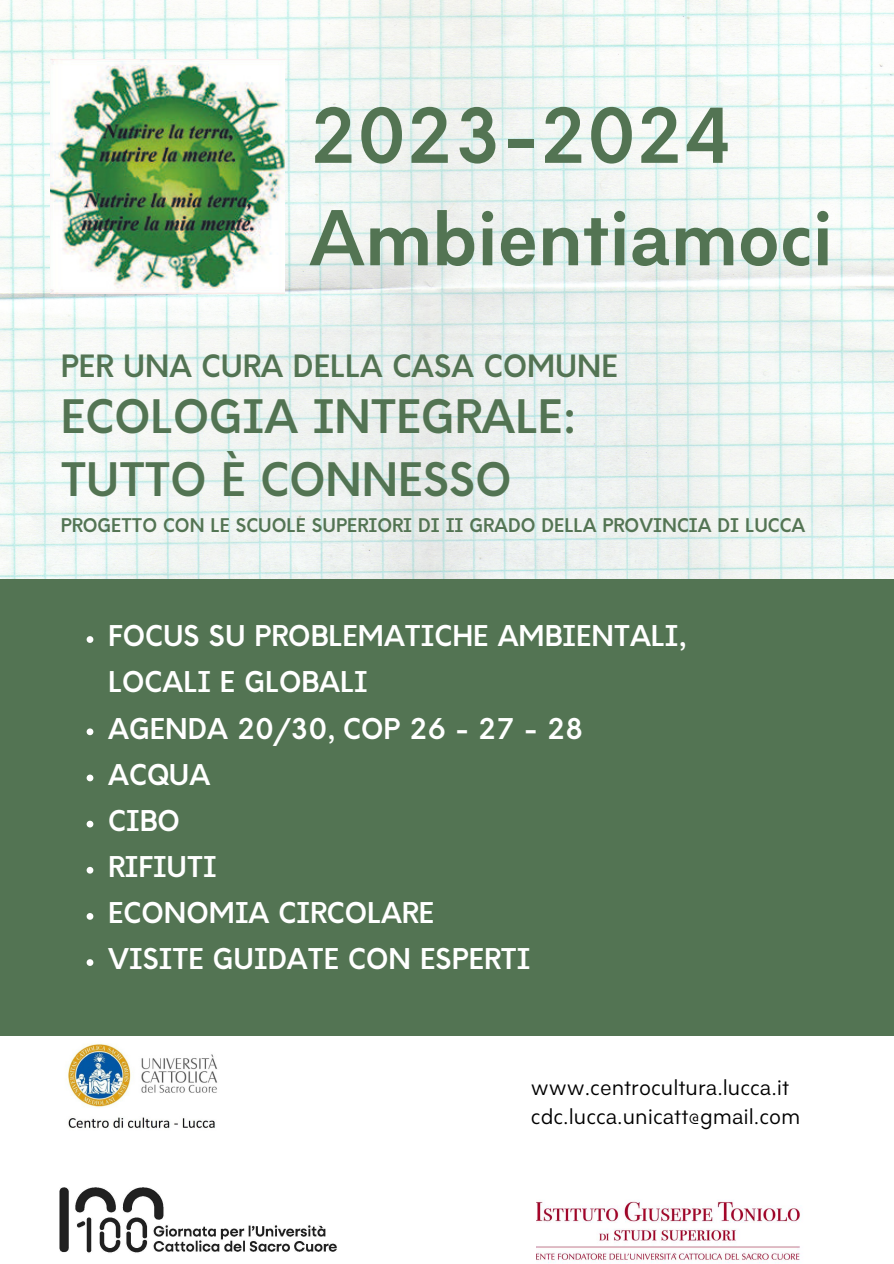
<style>
.page{position:relative;width:894px;height:1264px;background:#fff}
.page>*{position:absolute;margin:0;border:0;box-sizing:border-box;transform-origin:0 0}
.t1{font:700 73.65px/102.3px "Amicale";color:#537453}
.t2{font:700 45px "Amicale";color:#537453}
.t3{font:700 30px "Amicale";color:#537453}
.t4{font:700 27.9px/46.2px "Amicale";color:#fff}
.t5{font:21px/29.2px "Amicale";color:#000}
.t6{font:700 18.45px "Amicale";color:#537453}
</style>
<div class="page">
<img style="left:0;top:0;width:893px;height:579px">
<div style="left:0;top:579px;width:893px;height:460px;background:#537453"></div>
<img style="left:50px;top:59px;width:234px;height:234px">
<div style="left:0;top:1035px;width:893px;height:228px;background:#fff"></div>
<img style="left:59px;top:1187px;width:278px;height:66px">
<img style="left:536px;top:1200px;width:264px;height:63px">
<img style="left:66px;top:1044px;width:152px;height:84px">
<svg style="left:87px;top:636px;width:6px;height:7px"></svg>
<svg style="left:87px;top:728px;width:6px;height:7px"></svg>
<svg style="left:87px;top:774px;width:6px;height:7px"></svg>
<svg style="left:87px;top:820px;width:6px;height:7px"></svg>
<svg style="left:87px;top:866px;width:6px;height:7px"></svg>
<svg style="left:87px;top:913px;width:6px;height:6px"></svg>
<svg style="left:87px;top:959px;width:6px;height:6px"></svg>
<p class="t1" style="left:309px;top:93px;width:525px">2023-2024<br>Ambientiamoci</p>
<p class="t3" style="left:61px;top:354px;width:558px">PER UNA CURA DELLA CASA COMUNE</p>
<p class="t2" style="left:61px;top:399px;width:517px">ECOLOGIA INTEGRALE:</p>
<p class="t2" style="left:61px;top:462px;width:452px">TUTTO È CONNESSO</p>
<p class="t6" style="left:61px;top:518px;width:745px">PROGETTO CON LE SCUOLE SUPERIORI DI II GRADO DELLA PROVINCIA DI LUCCA</p>
<p class="t4" style="left:108px;top:615px;width:578px">FOCUS SU PROBLEMATICHE AMBIENTALI,<br>LOCALI E GLOBALI<br>AGENDA 20/30, COP 26 - 27 - 28<br>ACQUA<br>CIBO<br>RIFIUTI<br>ECONOMIA CIRCOLARE<br>VISITE GUIDATE CON ESPERTI</p>
<p class="t5" style="left:530px;top:1074px;width:271px">www.centrocultura.lucca.it cdc.lucca.unicatt@gmail.com</p>
</div>
